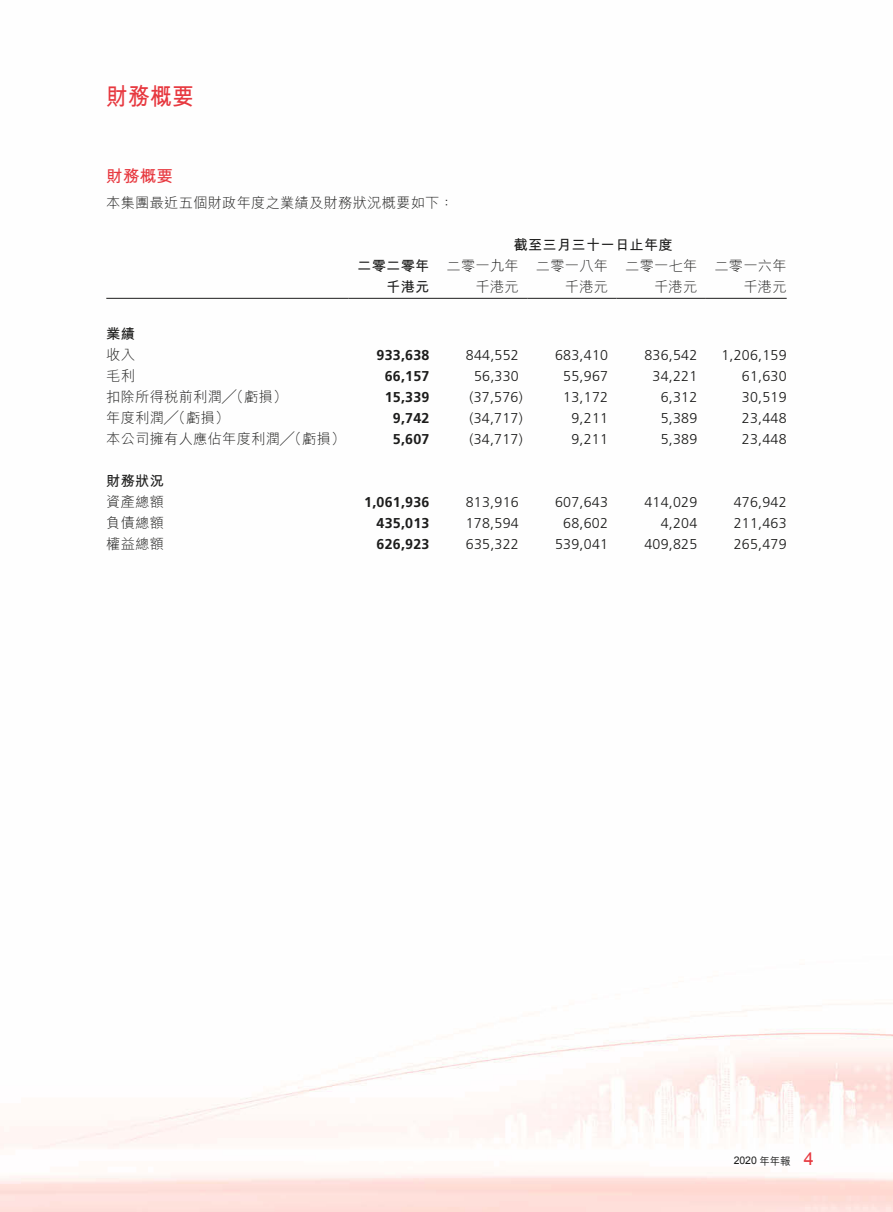
<style>
.page{position:relative;width:893px;height:1212px;background:#fff}
.page>*{position:absolute;margin:0;border:0;box-sizing:border-box;transform-origin:0 0}
.t1{font:700 24px "M Hei HK";color:#e7383f;scale:.9 1}
.t2{font:18px "Arial";color:#e7383f}
.t3{font:700 16.5px "M Hei HK";color:#e7383f}
.t4{font:300 14.25px "Frutiger LT Std";letter-spacing:.015em;color:#1c1c1b}
.t5{font:300 14.25px "M Hei HK";letter-spacing:.015em;color:#1c1c1b}
.t6{font:700 14.25px "Frutiger LT Std";letter-spacing:.015em;color:#1c1c1b}
.t7{font:700 14.25px "M Hei HK";letter-spacing:.015em;color:#1c1c1b}
.t8{font:10.5px "Arial";color:#1c1c1b}
.s1{font-family:"M Hei HK";font-weight:500}
</style>
<div class="page">
<img style="left:0;top:297px;width:893px;height:915px">
<hr style="left:106px;top:298px;width:243px;height:1px;background:#1c1c1b">
<hr style="left:349px;top:298px;width:89px;height:1px;background:#1c1c1b">
<hr style="left:438px;top:298px;width:89px;height:1px;background:#1c1c1b">
<hr style="left:527px;top:298px;width:90px;height:1px;background:#1c1c1b">
<hr style="left:617px;top:298px;width:89px;height:1px;background:#1c1c1b">
<hr style="left:706px;top:298px;width:81px;height:1px;background:#1c1c1b">
<h1 class="t1" style="left:106px;top:79px;width:99px">財務概要</h1>
<p class="t3" style="left:106px;top:164px;width:68px">財務概要</p>
<p class="t5" style="left:106px;top:193px;width:349px">本集團最近五個財政年度之業績及財務狀況概要如下：</p>
<p class="t7" style="left:514px;top:235px;width:161px">截至三月三十一日止年度</p>
<p class="t7" style="left:357px;top:256px;width:74px">二零二零年</p>
<p class="t5" style="left:447px;top:256px;width:74px">二零一九年</p>
<p class="t5" style="left:536px;top:256px;width:74px">二零一八年</p>
<p class="t5" style="left:625px;top:256px;width:74px">二零一七年</p>
<p class="t5" style="left:714px;top:256px;width:74px">二零一六年</p>
<p class="t7" style="left:386px;top:277px;width:45px">千港元</p>
<p class="t5" style="left:476px;top:277px;width:45px">千港元</p>
<p class="t5" style="left:565px;top:277px;width:45px">千港元</p>
<p class="t5" style="left:654px;top:277px;width:45px">千港元</p>
<p class="t5" style="left:743px;top:277px;width:45px">千港元</p>
<p class="t7" style="left:106px;top:323px;width:30px">業績</p>
<p class="t5" style="left:106px;top:345px;width:30px">收入</p>
<p class="t6" style="left:377px;top:347px;width:54px">933,638</p>
<p class="t4" style="left:466px;top:347px;width:54px">844,552</p>
<p class="t4" style="left:555px;top:347px;width:54px">683,410</p>
<p class="t4" style="left:644px;top:347px;width:54px">836,542</p>
<p class="t4" style="left:721px;top:347px;width:67px">1,206,159</p>
<p class="t5" style="left:106px;top:366px;width:30px">毛利</p>
<p class="t6" style="left:385px;top:368px;width:46px">66,157</p>
<p class="t4" style="left:474px;top:368px;width:46px">56,330</p>
<p class="t4" style="left:563px;top:368px;width:46px">55,967</p>
<p class="t4" style="left:653px;top:368px;width:46px">34,221</p>
<p class="t4" style="left:742px;top:368px;width:46px">61,630</p>
<p class="t5" style="left:106px;top:387px;width:183px">扣除所得稅前利潤╱（虧損(</p>
<p class="t6" style="left:385px;top:389px;width:46px">15,339</p>
<p class="t4" style="left:470px;top:389px;width:55px">)37,576(</p>
<p class="t4" style="left:563px;top:389px;width:46px">13,172</p>
<p class="t4" style="left:661px;top:389px;width:38px">6,312</p>
<p class="t4" style="left:742px;top:389px;width:46px">30,519</p>
<p class="t5" style="left:106px;top:408px;width:125px">年度利潤╱（虧損(</p>
<p class="t6" style="left:393px;top:410px;width:38px">9,742</p>
<p class="t4" style="left:470px;top:410px;width:55px">)34,717(</p>
<p class="t4" style="left:571px;top:410px;width:38px">9,211</p>
<p class="t4" style="left:661px;top:410px;width:38px">5,389</p>
<p class="t4" style="left:742px;top:410px;width:46px">23,448</p>
<p class="t5" style="left:106px;top:429px;width:240px">本公司擁有人應佔年度利潤╱（虧損(</p>
<p class="t7" style="left:106px;top:470px;width:59px">財務狀況</p>
<p class="t6" style="left:393px;top:431px;width:38px">5,607</p>
<p class="t4" style="left:470px;top:431px;width:55px">)34,717(</p>
<p class="t4" style="left:571px;top:431px;width:38px">9,211</p>
<p class="t4" style="left:661px;top:431px;width:38px">5,389</p>
<p class="t4" style="left:742px;top:431px;width:46px">23,448</p>
<p class="t5" style="left:106px;top:492px;width:59px">資產總額</p>
<p class="t6" style="left:364px;top:494px;width:67px">1,061,936</p>
<p class="t4" style="left:466px;top:494px;width:54px">813,916</p>
<p class="t4" style="left:555px;top:494px;width:54px">607,643</p>
<p class="t4" style="left:644px;top:494px;width:54px">414,029</p>
<p class="t4" style="left:734px;top:494px;width:54px">476,942</p>
<p class="t5" style="left:106px;top:513px;width:59px">負債總額</p>
<p class="t6" style="left:376px;top:515px;width:54px">435,013</p>
<p class="t4" style="left:466px;top:515px;width:54px">178,594</p>
<p class="t4" style="left:563px;top:515px;width:46px">68,602</p>
<p class="t4" style="left:661px;top:515px;width:38px">4,204</p>
<p class="t4" style="left:734px;top:515px;width:54px">211,463</p>
<p class="t5" style="left:106px;top:534px;width:59px">權益總額</p>
<p class="t6" style="left:377px;top:536px;width:54px">626,923</p>
<p class="t4" style="left:466px;top:536px;width:54px">635,322</p>
<p class="t4" style="left:555px;top:536px;width:54px">539,041</p>
<p class="t4" style="left:644px;top:536px;width:54px">409,825</p>
<p class="t4" style="left:734px;top:536px;width:54px">265,479</p>
<p class="t8" style="left:734px;top:1154px;width:58px">2020 <span class="s1">年年報</span></p>
<p class="t2" style="left:804px;top:1147px;width:12px">4</p>
</div>
